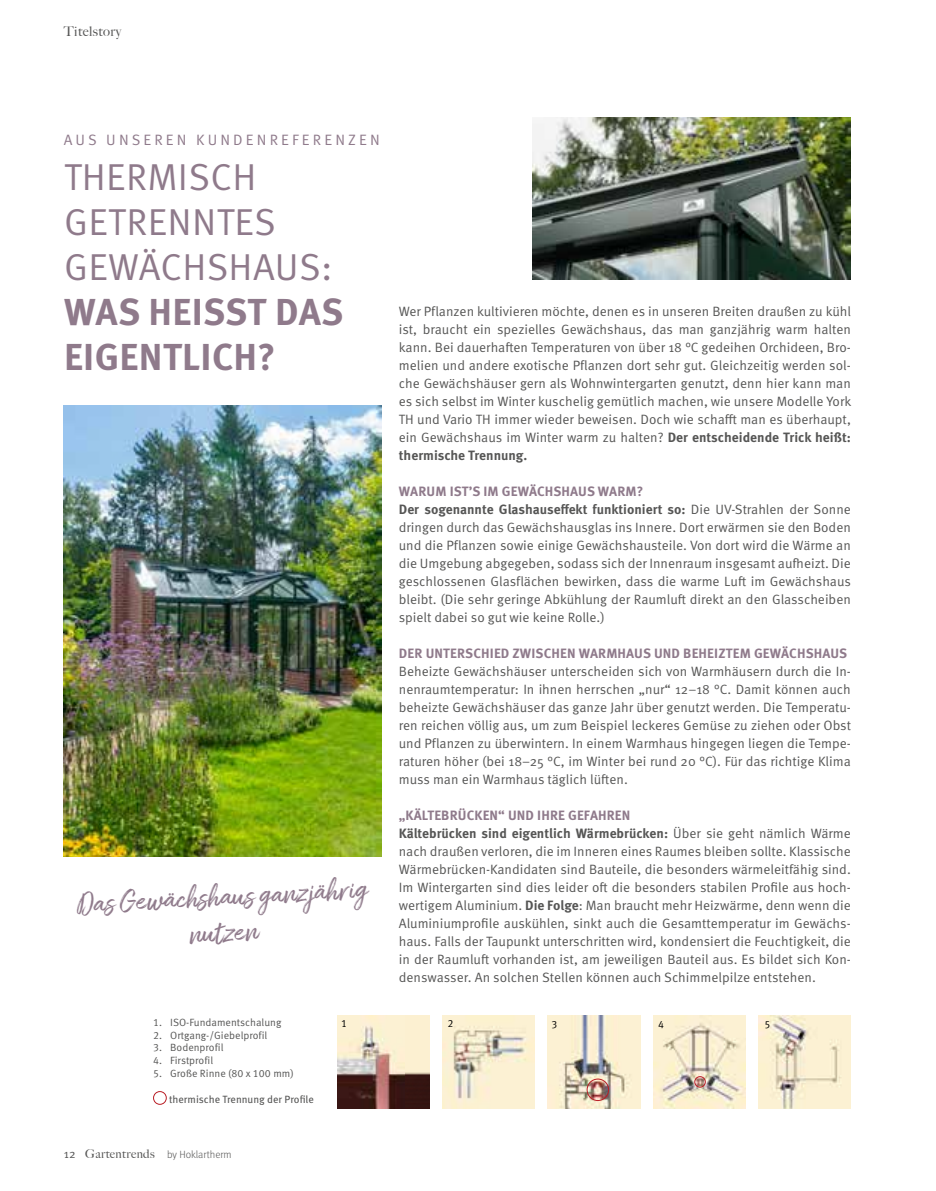
<style>
.page{position:relative;width:936px;height:1191px;background:#fff}
.page>*{position:absolute;margin:0;border:0;box-sizing:border-box;transform-origin:0 0}
.t1{font:37.5px/45px "Meta Pro Norm";letter-spacing:.01em;color:#8f7a8b}
.t2{font:700 37.5px/45px "Meta Pro";letter-spacing:.01em;color:#8f7a8b}
.t3{font:30px/36px "Amithen";color:#8f7a8b;text-align:center}
.t4{font:15px "Meta Pro Norm";letter-spacing:.21em;color:#8f7a8b}
.t5{font:13.5px/18px "Meta Pro Norm";color:#565655;text-align:justify}
.t6{font:700 13.5px/18px "Meta Pro";color:#565655}
.t7{font:700 13.5px "Meta Pro";letter-spacing:.01em;color:#8f7a8b}
.t8{font:500 13.5px "Big Caslon";letter-spacing:.03em;color:#565655}
.t9{font:10.5px "Meta Pro Norm";color:#565655}
.t10{font:10.5px "Meta Pro";color:#565655}
.t11{font:300 10.5px "Meta Pro";color:#565655}
.t12{font:10.5px "Meta Pro Norm";color:#000}
.s1{font-family:"Meta Pro";font-weight:700}
.s2{color:#8f7a8b}
.s3{font-family:"Meta Pro Norm";font-weight:400}
.s4{font-family:"Meta Pro Norm";font-weight:400;font-size:12px}
.s5{font-family:"Big Caslon";font-weight:500;font-size:12px}
</style>
<div class="page">
<img style="left:64px;top:406px;width:318px;height:450px">
<div style="left:153px;top:1091px;width:14px;height:13px;border:1px solid #b91e26;border-radius:50%"></div>
<img style="left:337px;top:1015px;width:69px;height:93px">
<img style="left:406px;top:1015px;width:24px;height:93px">
<img style="left:442px;top:1015px;width:92px;height:93px">
<img style="left:548px;top:1015px;width:92px;height:93px">
<div style="left:586px;top:1078px;width:23px;height:23px;border:1px solid #b91e26;border-radius:50%"></div>
<img style="left:653px;top:1015px;width:92px;height:93px">
<div style="left:694px;top:1076px;width:11px;height:11px;border:1px solid #b91e26;border-radius:50%"></div>
<img style="left:758px;top:1015px;width:92px;height:93px">
<img style="left:533px;top:118px;width:317px;height:162px">
<p class="t8" style="left:64px;top:20px;width:59px">Titelstory</p>
<p class="t4" style="left:64px;top:128px;width:317px">AUS UNSEREN KUNDENREFERENZEN</p>
<h1 class="t1" style="left:64px;top:152px;width:270px">THERMISCH<br>GETRENNTES<br>GEWÄCHSHAUS:</h1>
<h1 class="t2" style="left:64px;top:287px;width:281px">WAS HEISST DAS<br>EIGENTLICH?</h1>
<p class="t5" style="left:399px;top:301px;width:454px">Wer Pflanzen kultivieren möchte, denen es in unseren Breiten draußen zu kühl ist, braucht ein spezielles Gewächshaus, das man ganzjährig warm halten kann. Bei dauerhaften Temperaturen von über 18 °C gedeihen Orchideen, Bro&shy;melien und andere exotische Pflanzen dort sehr gut. Gleichzeitig werden sol&shy;che Gewächshäuser gern als Wohnwintergarten genutzt, denn hier kann man es sich selbst im Winter kuschelig gemütlich machen, wie unsere Modelle York TH und Vario TH immer wieder beweisen. Doch wie schafft man es überhaupt, ein Gewächshaus im Winter warm zu halten? <span class="s1">Der entscheidende Trick heißt:</span></p>
<p class="t6" style="left:399px;top:445px;width:130px">thermische Trennung.</p>
<p class="t6" style="left:399px;top:481px;width:453px"><span class="s2">WARUM IST’S IM GEWÄCHSHAUS WARM?<br></span>Der sogenannte Glashauseffekt funktioniert so: <span class="s3">Die UV-Strahlen der Sonne</span></p>
<p class="t5" style="left:399px;top:517px;width:453px">dringen durch das Gewächshausglas ins Innere. Dort erwärmen sie den Boden und die Pflanzen sowie einige Gewächshausteile. Von dort wird die Wärme an die Umgebung abgegeben, sodass sich der Innenraum insgesamt aufheizt. Die geschlossenen Glasflächen bewirken, dass die warme Luft im Gewächshaus bleibt. (Die sehr geringe Abkühlung der Raumluft direkt an den Glasscheiben spielt dabei so gut wie keine Rolle.)</p>
<p class="t7" style="left:399px;top:642px;width:450px">DER UNTERSCHIED ZWISCHEN WARMHAUS UND BEHEIZTEM GEWÄCHSHAUS</p>
<p class="t5" style="left:399px;top:661px;width:453px">Beheizte Gewächshäuser unterscheiden sich von Warmhäusern durch die In&shy;nenraumtemperatur: In ihnen herrschen „nur“ 12–18 °C. Damit können auch beheizte Gewächshäuser das ganze Jahr über genutzt werden. Die Temperatu&shy;ren reichen völlig aus, um zum Beispiel leckeres Gemüse zu ziehen oder Obst und Pflanzen zu überwintern. In einem Warmhaus hingegen liegen die Tempe&shy;raturen höher (bei 18–25 °C, im Winter bei rund 20 °C). Für das richtige Klima muss man ein Warmhaus täglich lüften.</p>
<p class="t6" style="left:399px;top:805px;width:453px"><span class="s2">„KÄLTEBRÜCKEN“ UND IHRE GEFAHREN<br></span>Kältebrücken sind eigentlich Wärmebrücken: <span class="s3">Über sie geht nämlich Wärme</span></p>
<p class="t5" style="left:399px;top:841px;width:453px">nach draußen verloren, die im Inneren eines Raumes bleiben sollte. Klassische Wärmebrücken-Kandidaten sind Bauteile, die besonders wärmeleitfähig sind.<br>Im Wintergarten sind dies leider oft die besonders stabilen Profile aus hoch&shy;wertigem Aluminium. <span class="s1">Die Folge</span>: Man braucht mehr Heizwärme, denn wenn die Aluminiumprofile auskühlen, sinkt auch die Gesamttemperatur im Gewächs&shy;haus. Falls der Taupunkt unterschritten wird, kondensiert die Feuchtigkeit, die in der Raumluft vorhanden ist, am jeweiligen Bauteil aus. Es bildet sich Kon&shy;denswasser. An solchen Stellen können auch Schimmelpilze entstehen.</p>
<h2 class="t3" style="left:76px;top:887px;width:292px;rotate:-3deg">Das Gewächshaus ganzjährig nutzen</h2>
<p class="t9" style="left:153px;top:1014px;width:130px">1. ISO-Fundamentschalung</p>
<p class="t9" style="left:153px;top:1027px;width:116px">2. Ortgang-/Giebelprofil</p>
<p class="t9" style="left:153px;top:1039px;width:72px">3. Bodenprofil</p>
<p class="t9" style="left:153px;top:1052px;width:61px">4. Firstprofil</p>
<p class="t9" style="left:153px;top:1065px;width:142px">5. Große Rinne (80 x 100 mm)</p>
<p class="t10" style="left:169px;top:1091px;width:146px">thermische Trennung der Profile</p>
<p class="t11" style="left:64px;top:1146px;width:169px"><span class="s4">12</span> <span class="s5">Gartentrends</span> by Hoklartherm</p>
<p class="t12" style="left:341px;top:1015px;width:7px">1</p>
<p class="t12" style="left:447px;top:1015px;width:7px">2</p>
<p class="t12" style="left:551px;top:1016px;width:7px">3</p>
<p class="t12" style="left:658px;top:1016px;width:7px">4</p>
<p class="t12" style="left:764px;top:1016px;width:7px">5</p>
</div>
